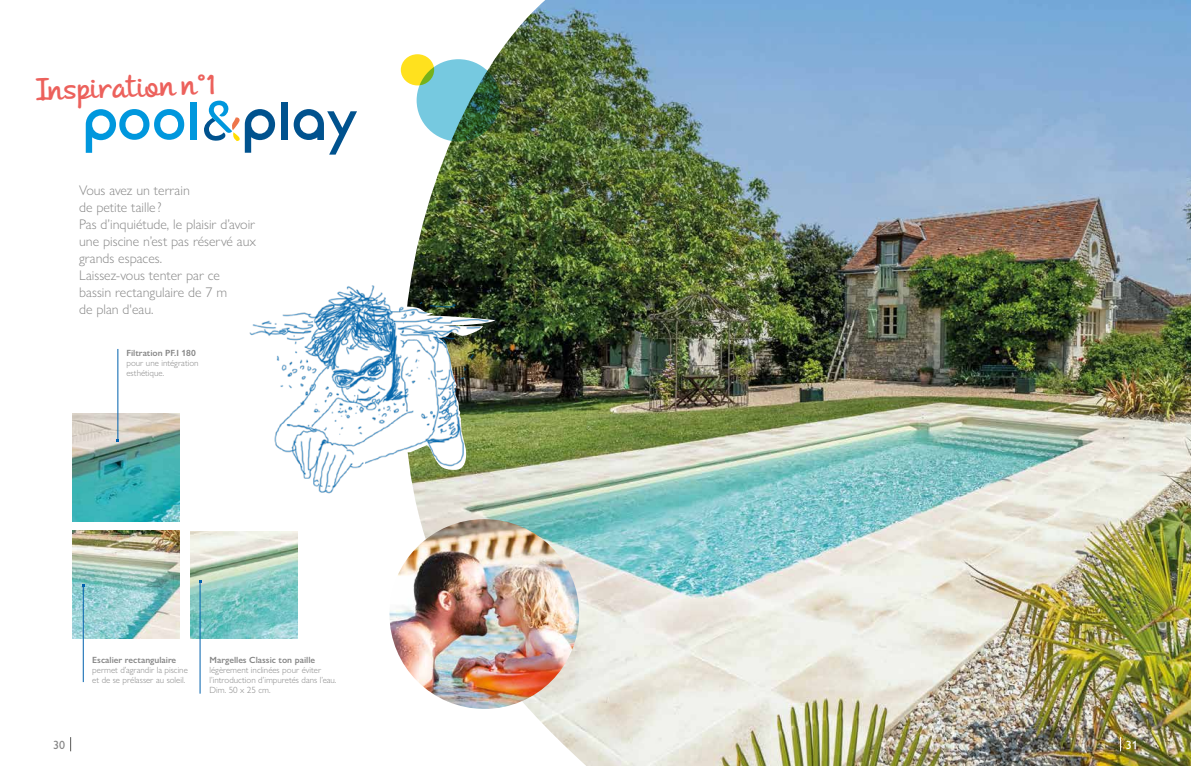
<style>
.page{position:relative;width:1191px;height:766px;background:#fff}
.page>*{position:absolute;margin:0;border:0;box-sizing:border-box;transform-origin:0 0}
.t1{font:700 29px "Andrea II Script Upright";color:#ec615c}
.t2{font:300 14px/17px "Gill Sans Nova";color:#878787}
.t3{font:500 12px "Gill Sans Nova";color:#878787}
.t4{font:500 12px "Gill Sans Nova";color:#fff}
.t5{font:300 9px/10px "Gill Sans Nova";color:#878787}
.t6{font:600 9px "Gill Sans Nova";color:#878787}
</style>
<div class="page">
<img style="left:404px;top:0;width:787px;height:765px">
<svg style="left:86px;top:109px;width:98px;height:44px"></svg>
<div style="left:190px;top:102px;width:6px;height:38px;background:#0097dd"></div>
<div style="left:281px;top:102px;width:6px;height:38px;background:#00528e"></div>
<svg style="left:204px;top:100px;width:71px;height:53px"></svg>
<svg style="left:294px;top:109px;width:63px;height:45px"></svg>
<img style="left:389px;top:519px;width:190px;height:189px;border-radius:95px">
<svg style="left:416px;top:59px;width:84px;height:82px;background:#5da3a5"></svg>
<svg style="left:401px;top:54px;width:33px;height:31px"></svg>
<img style="left:72px;top:414px;width:108px;height:107px">
<img style="left:190px;top:531px;width:108px;height:107px">
<img style="left:72px;top:530px;width:108px;height:108px">
<hr style="left:118px;top:349px;width:1px;height:91px;background:#0061ad">
<hr style="left:83px;top:585px;width:1px;height:97px;background:#0061ad">
<hr style="left:200px;top:581px;width:1px;height:112px;background:#0061ad">
<img style="left:249px;top:265px;width:279px;height:232px">
<svg style="left:70px;top:737px;width:1px;height:14px"></svg>
<svg style="left:1120px;top:737px;width:1px;height:14px"></svg>
<h1 class="t1" style="left:35px;top:73px;width:181px;rotate:-2deg">Inspiration n°1</h1>
<p class="t2" style="left:79px;top:181px;width:179px">Vous avez un terrain<br>de petite taille ?<br>Pas d’inquiétude, le plaisir d’avoir une piscine n’est pas réservé aux grands espaces.<br>Laissez-vous tenter par ce<br>bassin rectangulaire de 7 m<br>de plan d'eau.</p>
<p class="t6" style="left:126px;top:347px;width:71px">Filtration PF.I 180</p>
<p class="t5" style="left:126px;top:357px;width:74px">pour une intégration esthétique.</p>
<p class="t6" style="left:92px;top:654px;width:85px">Escalier rectangulaire</p>
<p class="t5" style="left:92px;top:664px;width:97px">permet d’agrandir la piscine et de se prélasser au soleil.</p>
<p class="t6" style="left:209px;top:654px;width:107px">Margelles Classic ton paille</p>
<p class="t5" style="left:209px;top:664px;width:128px">légèrement inclinées pour éviter l’introduction d’impuretés dans l’eau.<br>Dim. 50 x 25 cm.</p>
<p class="t3" style="left:53px;top:737px;width:13px">30</p>
<p class="t4" style="left:1125px;top:737px;width:13px">31</p>
</div>
